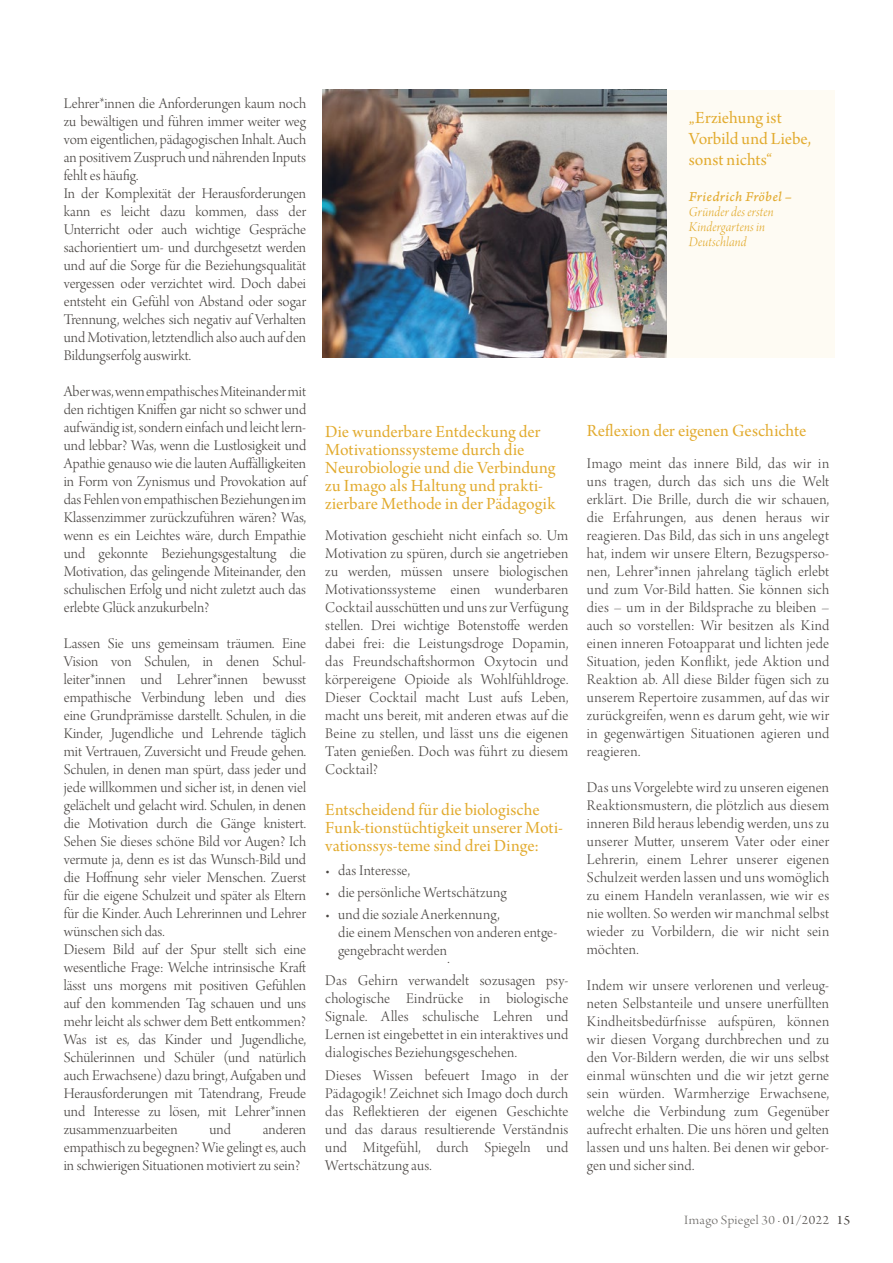
<style>
.page{position:relative;width:893px;height:1263px;background:#fff}
.page>*{position:absolute;margin:0;border:0;box-sizing:border-box;transform-origin:0 0}
.t1{font:18px/18px "Arno Pro Subhead";color:#e2ab2f}
.t2{font:15.75px/18px "Arno Pro Light Display";color:#4b4744;text-align:justify}
.t3{font:14.25px/15px "Arno Pro Light Italic Display";letter-spacing:.015em;color:#e2ab2f}
.t4{font:14.25px "Arno Pro Italic Caption";letter-spacing:.015em;color:#e2ab2f}
.t5{font:13.5px "Arno Pro Light Display";letter-spacing:.025em;color:#6e6c69;scale:1.1 1}
.s1{font-family:"Arno Pro Display"}
.s2{color:#4b4744}
.s3{font-family:"Arno Pro Subhead";color:#4b4744}
</style>
<div class="page">
<div style="left:668px;top:90px;width:167px;height:268px;background:#fefbf3"></div>
<img style="left:322px;top:90px;width:344px;height:268px">
<p class="t2" style="left:64px;top:95px;width:244px;text-align:left">Lehrer*innen die Anforderungen kaum noch zu bewältigen und führen immer weiter weg vom eigentlichen, pädagogischen Inhalt. Auch an positivem Zuspruch und nährenden Inputs fehlt es häufig.<br>In der Komplexität der Herausforderungen kann es leicht dazu kommen, dass der Unterricht oder auch wichtige Gespräche sachorientiert um- und durchgesetzt werden und auf die Sorge für die Beziehungsqualität vergessen oder verzichtet wird. Doch dabei entsteht ein Gefühl von Abstand oder sogar Trennung, welches sich negativ auf Verhalten und Motivation, letztendlich also auch auf den Bildungserfolg auswirkt.</p>
<p class="t2" style="left:64px;top:383px;width:244px">Aber was, wenn empathisches Miteinander mit den richtigen Kniffen gar nicht so schwer und aufwändig ist, sondern einfach und leicht lern&shy;und lebbar? Was, wenn die Lustlosigkeit und Apathie genauso wie die lauten Auffälligkeiten in Form von Zynismus und Provokation auf das Fehlen von empathischen Beziehungen im Klassenzimmer zurückzuführen wären? Was, wenn es ein Leichtes wäre, durch Empathie und gekonnte Beziehungsgestaltung die Motivation, das gelingende Miteinander, den schulischen Erfolg und nicht zuletzt auch das erlebte Glück anzukurbeln?</p>
<p class="t2" style="left:64px;top:635px;width:244px;text-align:left">Lassen Sie uns gemeinsam träumen. Eine Vision von Schulen, in denen Schul&shy;leiter*innen und Lehrer*innen bewusst empathische Verbindung leben und dies eine Grundprämisse darstellt. Schulen, in die Kinder, Jugendliche und Lehrende täglich mit Vertrauen, Zuversicht und Freude gehen.<br>Schulen, in denen man spürt, dass jeder und jede willkommen und sicher ist, in denen viel gelächelt und gelacht wird. Schulen, in denen die Motivation durch die Gänge knistert.<br>Sehen Sie dieses schöne Bild vor Augen? Ich vermute ja, denn es ist das Wunsch-Bild und die Hoffnung sehr vieler Menschen. Zuerst für die eigene Schulzeit und später als Eltern für die Kinder. Auch Lehrerinnen und Lehrer wünschen sich das.<br>Diesem Bild auf der Spur stellt sich eine wesentliche Frage: Welche intrinsische Kraft lässt uns morgens mit positiven Gefühlen auf den kommenden Tag schauen und uns mehr leicht als schwer dem Bett entkommen?<br>Was ist es, das Kinder und Jugendliche, Schülerinnen und Schüler (und natürlich auch Erwachsene) dazu bringt, Aufgaben und Herausforderungen mit Tatendrang, Freude und Interesse zu lösen, mit Lehrer*innen zusammenzuarbeiten</p>
<p class="t2" style="left:64px;top:1122px;width:244px;text-indent:199px">anderen empathisch zu begegnen? Wie gelingt es, auch in schwierigen Situationen motiviert zu sein?</p>
<p class="t2" style="left:210px;top:1122px;width:23px">und</p>
<p class="t1" style="left:325px;top:423px;width:232px">Die wunderbare Entdeckung der<br>Motivationssysteme durch die<br>Neurobiologie und die Verbindung zu Imago als Haltung und prakti&shy;zierbare Methode in der Pädagogik</p>
<p class="t2" style="left:325px;top:527px;width:245px">Motivation geschieht nicht einfach so. Um Motivation zu spüren, durch sie angetrieben zu werden, müssen unsere biologischen Motivationssysteme einen wunderbaren Cocktail ausschütten und uns zur Verfügung stellen. Drei wichtige Botenstoffe werden dabei frei: die Leistungsdroge Dopamin, das Freundschaftshormon Oxytocin und körpereigene Opioide als Wohlfühldroge.<br>Dieser Cocktail macht Lust aufs Leben, macht uns bereit, mit anderen etwas auf die Beine zu stellen, und lässt uns die eigenen Taten genießen. Doch was führt zu diesem Cocktail?</p>
<p class="t1" style="left:325px;top:801px;width:239px">Entscheidend für die biologische<br>Funk-tionstüchtigkeit unserer Moti&shy;vationssys-teme sind drei Dinge:</p>
<p class="t2" style="left:325px;top:862px;width:86px"><span class="s1">•</span> das Interesse,</p>
<p class="t2" style="left:325px;top:884px;width:183px"><span class="s1">•</span> die persönliche Wertschätzung</p>
<p class="t2" style="left:338px;top:906px;width:221px;text-align:left;text-indent:-13px"><span class="s1">•</span> und die soziale Anerkennung,<br>die einem Menschen von anderen entge&shy;gengebracht werden</p>
<p class="t2" style="left:325px;top:948px;width:244px;line-height:22.2px;text-align:center">.<br>Das Gehirn verwandelt sozusagen psy-</p>
<p class="t2" style="left:325px;top:990px;width:245px">chologische Eindrücke in biologische Signale. Alles schulische Lehren und Lernen ist eingebettet in ein interaktives und dialogisches Beziehungsgeschehen.</p>
<p class="t2" style="left:325px;top:1067px;width:245px">Dieses Wissen befeuert Imago in der Pädagogik! Zeichnet sich Imago doch durch das Reflektieren der eigenen Geschichte und das daraus resultierende Verständnis und Mitgefühl, durch Spiegeln und Wertschätzung aus.</p>
<p class="t1" style="left:689px;top:108px;width:124px;line-height:21px">„Erziehung ist<br>Vorbild und Liebe, sonst nichts“</p>
<p class="t4" style="left:689px;top:188px;width:105px">Friedrich Fröbel –</p>
<p class="t3" style="left:689px;top:205px;width:86px">Gründer des ersten<br>Kindergartens in<br>Deutschland</p>
<p class="t1" style="left:587px;top:423px;width:221px">Reflexion der eigenen Geschichte</p>
<p class="t2" style="left:587px;top:455px;width:244px">Imago meint das innere Bild, das wir in uns tragen, durch das sich uns die Welt erklärt. Die Brille, durch die wir schauen, die Erfahrungen, aus denen heraus wir reagieren. Das Bild, das sich in uns angelegt hat, indem wir unsere Eltern, Bezugsperso&shy;nen, Lehrer*innen jahrelang täglich erlebt und zum Vor-Bild hatten. Sie können sich dies – um in der Bildsprache zu bleiben – auch so vorstellen: Wir besitzen als Kind einen inneren Fotoapparat und lichten jede Situation, jeden Konflikt, jede Aktion und Reaktion ab. All diese Bilder fügen sich zu unserem Repertoire zusammen, auf das wir zurückgreifen, wenn es darum geht, wie wir in gegenwärtigen Situationen agieren und reagieren.</p>
<p class="t2" style="left:587px;top:779px;width:244px">Das uns Vorgelebte wird zu unseren eigenen Reaktionsmustern, die plötzlich aus diesem inneren Bild heraus lebendig werden, uns zu unserer Mutter, unserem Vater oder einer Lehrerin, einem Lehrer unserer eigenen Schulzeit werden lassen und uns womöglich zu einem Handeln veranlassen, wie wir es nie wollten. So werden wir manchmal selbst wieder zu Vorbildern, die wir nicht sein möchten.</p>
<p class="t2" style="left:587px;top:977px;width:244px">Indem wir unsere verlorenen und verleug&shy;neten Selbstanteile und unsere unerfüllten Kindheitsbedürfnisse aufspüren, können wir diesen Vorgang durchbrechen und zu den Vor-Bildern werden, die wir uns selbst einmal wünschten und die wir jetzt gerne sein würden. Warmherzige Erwachsene, welche die Verbindung zum Gegenüber aufrecht erhalten. Die uns hören und gelten lassen und uns halten. Bei denen wir gebor&shy;gen und sicher sind.</p>
<p class="t5" style="left:684px;top:1213px;width:153px">Imago Spiegel 30 <span class="s2">· 01/2022</span> <span class="s3">15</span></p>
</div>
